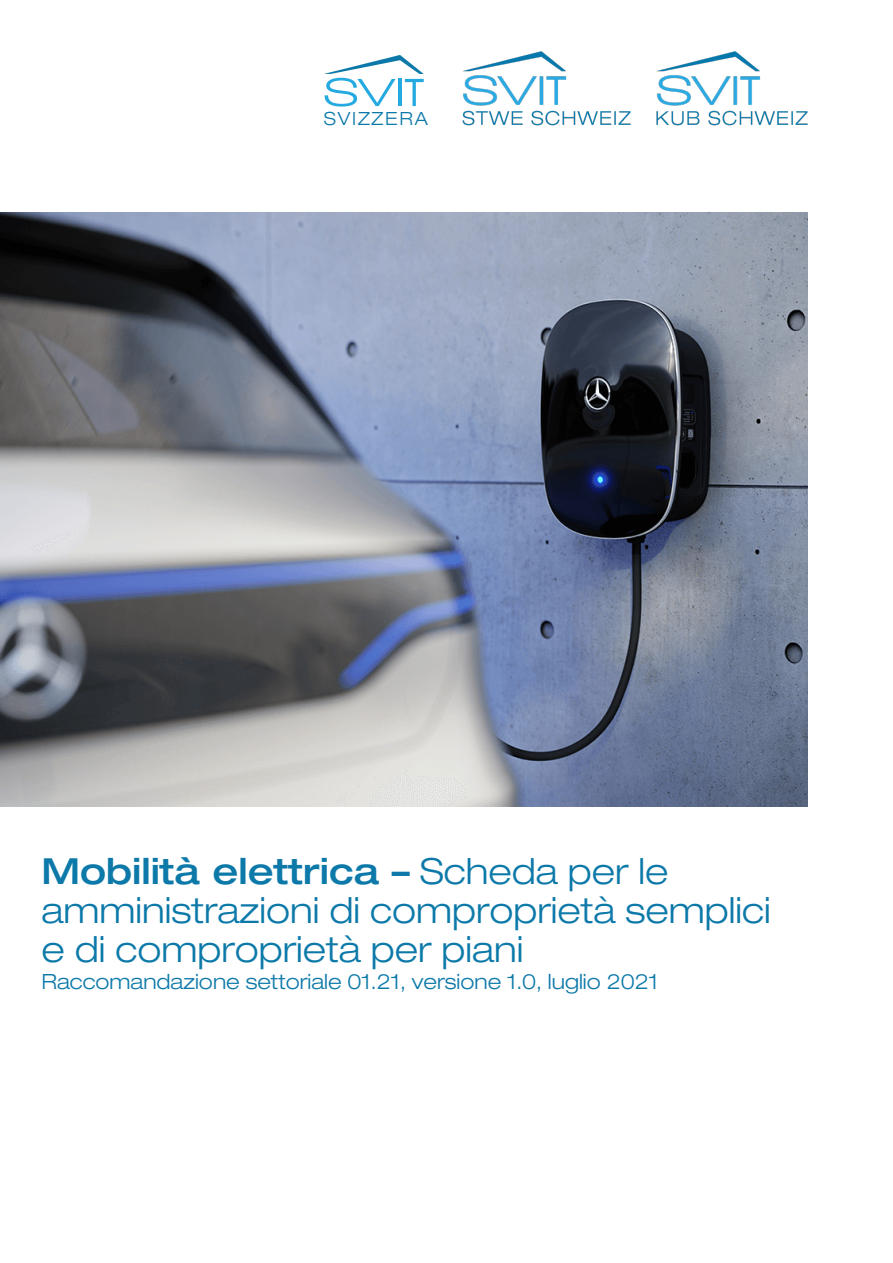
<style>
.page{position:relative;width:893px;height:1263px;background:#fff}
.page>*{position:absolute;margin:0;border:0;box-sizing:border-box;transform-origin:0 0}
.t1{font:300 expanded 36px/39px "Helvetica Neue LT Std";color:#0c79a9}
.t2{font:300 expanded 21px "Helvetica Neue LT Std";color:#0c79a9}
.t3{font:300 expanded 18.15px "Helvetica Neue LT Std";letter-spacing:.1em;color:#0c79a9}
.s1{font-weight:500}
</style>
<div class="page">
<img style="left:0;top:213px;width:808px;height:594px">
<img style="left:463px;top:52px;width:168px;height:74px">
<img style="left:656px;top:52px;width:152px;height:74px">
<svg style="left:324px;top:55px;width:100px;height:52px"></svg>
<p class="t3" style="left:324px;top:108px;width:106px">SVIZZERA</p>
<p class="t1" style="left:41px;top:852px;width:731px"><span class="s1">Mobilità elettrica –</span> Scheda per le amministrazioni di comproprietà semplici e di comproprietà per piani</p>
<p class="t2" style="left:41px;top:969px;width:618px">Raccomandazione settoriale 01.21, versione 1.0, luglio 2021</p>
</div>
